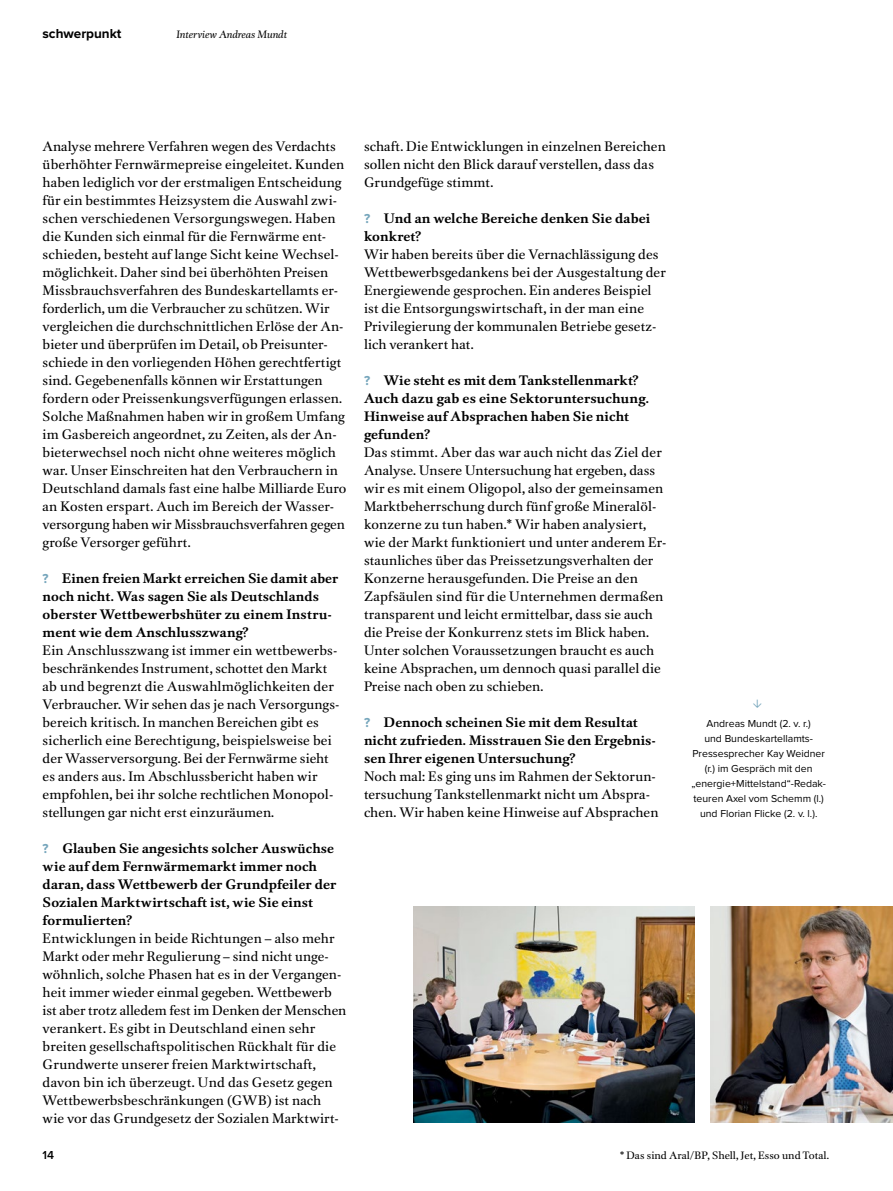
<style>
.page{position:relative;width:893px;height:1191px;background:#fff}
.page>*{position:absolute;margin:0;border:0;box-sizing:border-box;transform-origin:0 0}
.t1{font:13.5px/18px "DTL Unico TOT";letter-spacing:.01em;color:#000}
.t2{font:700 13.5px/18px "DTL Unico TOT";letter-spacing:.01em;color:#000}
.t3{font:700 13.5px "Proxima Nova";color:#000}
.t4{font:600 12px "Proxima Nova";color:#000}
.t5{font:10.5px/15px "Proxima Nova";color:#000;text-align:center}
.t6{font:10.5px "DTL Unico TOT";letter-spacing:.005em;color:#000}
.t7{font:italic 10.5px "DTL Unico TOT";color:#000}
.s1{font-family:"Proxima Nova";color:#76a6bc}
</style>
<div class="page">
<img style="left:413px;top:907px;width:281px;height:216px">
<img style="left:710px;top:907px;width:182px;height:216px">
<p class="t3" style="left:43px;top:28px;width:81px">schwerpunkt</p>
<p class="t7" style="left:176px;top:28px;width:112px">Interview Andreas Mundt</p>
<p class="t1" style="left:43px;top:137px;width:305px">Analyse mehrere Verfahren wegen des Verdachts überhöhter Fernwärmepreise eingeleitet. Kunden haben lediglich vor der erstmaligen Entscheidung für ein bestimmtes Heizsystem die Auswahl zwi&shy;schen verschiedenen Versorgungswegen. Haben die Kunden sich einmal für die Fernwärme ent&shy;schieden, besteht auf lange Sicht keine Wechsel&shy;möglichkeit. Daher sind bei überhöhten Preisen Missbrauchsverfahren des Bundeskartellamts er&shy;forderlich, um die Verbraucher zu schützen. Wir vergleichen die durchschnittlichen Erlöse der An&shy;bieter und überprüfen im Detail, ob Preisunter&shy;schiede in den vorliegenden Höhen gerechtfertigt sind. Gegebenenfalls können wir Erstattungen fordern oder Preissenkungsverfügungen erlassen.<br>Solche Maßnahmen haben wir in großem Umfang im Gasbereich angeordnet, zu Zeiten, als der An&shy;bieterwechsel noch nicht ohne weiteres möglich war. Unser Einschreiten hat den Verbrauchern in Deutschland damals fast eine halbe Milliarde Euro an Kosten erspart. Auch im Bereich der Wasser&shy;versorgung haben wir Missbrauchsverfahren gegen große Versorger geführt.</p>
<p class="t2" style="left:43px;top:569px;width:297px"><span class="s1">?</span> Einen freien Markt erreichen Sie damit aber noch nicht. Was sagen Sie als Deutschlands oberster Wettbewerbshüter zu einem Instru&shy;ment wie dem Anschlusszwang?</p>
<p class="t1" style="left:43px;top:641px;width:298px">Ein Anschlusszwang ist immer ein wettbewerbs&shy;beschränkendes Instrument, schottet den Markt ab und begrenzt die Auswahlmöglichkeiten der Verbraucher. Wir sehen das je nach Versorgungs&shy;bereich kritisch. In manchen Bereichen gibt es sicherlich eine Berechtigung, beispielsweise bei der Wasserversorgung. Bei der Fernwärme sieht es anders aus. Im Abschlussbericht haben wir empfohlen, bei ihr solche rechtlichen Monopol&shy;stellungen gar nicht erst einzuräumen.</p>
<p class="t2" style="left:43px;top:839px;width:295px"><span class="s1">?</span> Glauben Sie angesichts solcher Auswüchse wie auf dem Fernwärmemarkt immer noch daran, dass Wettbewerb der Grundpfeiler der Sozialen Marktwirtschaft ist, wie Sie einst formulierten?</p>
<p class="t1" style="left:43px;top:929px;width:305px">Entwicklungen in beide Richtungen – also mehr Markt oder mehr Regulierung – sind nicht unge&shy;wöhnlich, solche Phasen hat es in der Vergangen&shy;heit immer wieder einmal gegeben. Wettbewerb ist aber trotz alledem fest im Denken der Menschen verankert. Es gibt in Deutschland einen sehr breiten gesellschaftspolitischen Rückhalt für die Grundwerte unserer freien Marktwirtschaft, davon bin ich überzeugt. Und das Gesetz gegen Wettbewerbsbeschränkungen (GWB) ist nach<br>wie vor das Grundgesetz der Sozialen Marktwirt-</p>
<p class="t1" style="left:364px;top:137px;width:303px">schaft. Die Entwicklungen in einzelnen Bereichen sollen nicht den Blick darauf verstellen, dass das<br>Grundgefüge stimmt.</p>
<p class="t2" style="left:364px;top:209px;width:288px"><span class="s1">?</span> Und an welche Bereiche denken Sie dabei konkret?</p>
<p class="t1" style="left:364px;top:245px;width:303px">Wir haben bereits über die Vernachlässigung des Wettbewerbsgedankens bei der Ausgestaltung der Energiewende gesprochen. Ein anderes Beispiel ist die Entsorgungswirtschaft, in der man eine Privilegierung der kommunalen Betriebe gesetz&shy;lich verankert hat.</p>
<p class="t2" style="left:364px;top:371px;width:287px"><span class="s1">?</span> Wie steht es mit dem Tankstellenmarkt?<br>Auch dazu gab es eine Sektoruntersuchung.<br>Hinweise auf Absprachen haben Sie nicht gefunden?</p>
<p class="t1" style="left:364px;top:443px;width:304px">Das stimmt. Aber das war auch nicht das Ziel der Analyse. Unsere Untersuchung hat ergeben, dass wir es mit einem Oligopol, also der gemeinsamen Marktbeherrschung durch fünf große Mineralöl&shy;konzerne zu tun haben.* Wir haben analysiert, wie der Markt funktioniert und unter anderem Er&shy;staunliches über das Preissetzungsverhalten der Konzerne herausgefunden. Die Preise an den Zapfsäulen sind für die Unternehmen dermaßen transparent und leicht ermittelbar, dass sie auch die Preise der Konkurrenz stets im Blick haben.<br>Unter solchen Voraussetzungen braucht es auch keine Absprachen, um dennoch quasi parallel die Preise nach oben zu schieben.</p>
<p class="t2" style="left:364px;top:713px;width:293px"><span class="s1">?</span> Dennoch scheinen Sie mit dem Resultat nicht zufrieden. Misstrauen Sie den Ergebnis&shy;sen Ihrer eigenen Untersuchung?</p>
<p class="t1" style="left:364px;top:767px;width:296px">Noch mal: Es ging uns im Rahmen der Sektorun&shy;tersuchung Tankstellenmarkt nicht um Abspra&shy;chen. Wir haben keine Hinweise auf Absprachen</p>
<p class="t5" style="left:691px;top:716px;width:136px">Andreas Mundt (2. v. r.)<br>und Bundeskartellamts-<br>Pressesprecher Kay Weidner (r.) im Gespräch mit den „energie+Mittelstand“-Redak&shy;teuren Axel vom Schemm (l.) und Florian Flicke (2. v. l.).</p>
<p class="t4" style="left:43px;top:1149px;width:13px">14</p>
<p class="t6" style="left:620px;top:1148px;width:211px">* Das sind Aral/BP, Shell, Jet, Esso und Total.</p>
</div>
